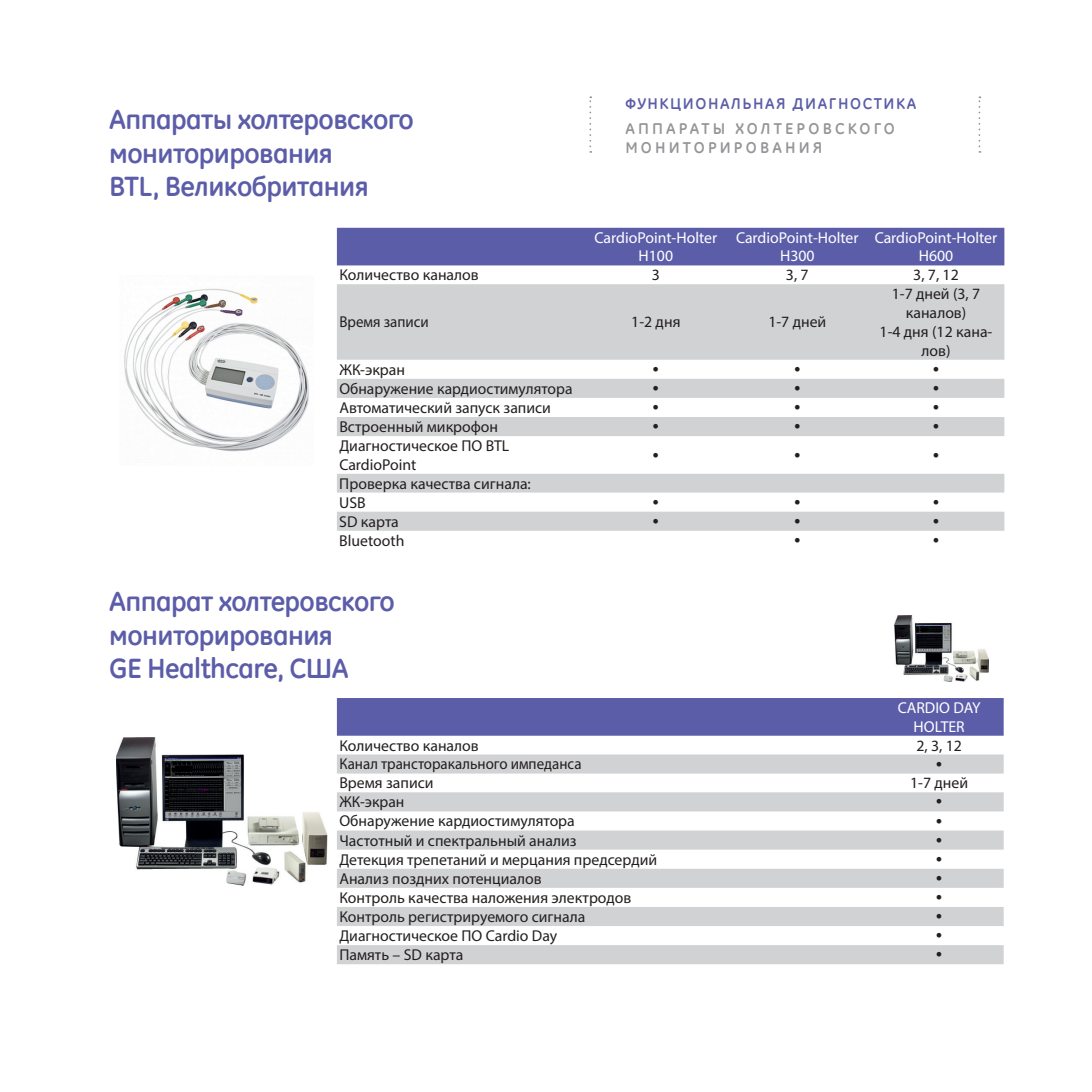
<style>
.page{position:relative;width:1092px;height:1092px;background:#fff}
.page>*{position:absolute;margin:0;border:0;box-sizing:border-box;transform-origin:0 0}
.t1{font:700 28px/33.6px "GE Inspira";letter-spacing:-.02em;color:#5c5da9}
.t2{font:15.75px/18.9px "Myriad Pro";color:#231f20}
.t3{font:15.75px/18.9px "Myriad Pro";color:#fff;text-align:center}
.t4{font:15.75px "Myriad Pro";color:#231f20;scale:.95 1}
.t5{font:700 15.75px/18.9px "GE Inspira";letter-spacing:.2em;color:#939598}
.t6{font:15.75px "Wingdings";color:#231f20}
.t7{font:700 15.75px "GE Inspira";letter-spacing:.1em;color:#5c5da9}
</style>
<div class="page">
<svg style="left:978px;top:96px;width:2px;height:57px"></svg>
<svg style="left:589px;top:96px;width:2px;height:57px"></svg>
<div style="left:337px;top:228px;width:667px;height:37px;background:#5c5da9"></div>
<svg style="left:337px;top:284px;width:667px;height:246px;fill:#d1d2d4"></svg>
<div style="left:337px;top:698px;width:666px;height:37px;background:#5c5da9"></div>
<svg style="left:337px;top:754px;width:666px;height:210px;fill:#d1d2d4"></svg>
<img style="left:894px;top:615px;width:94px;height:66px">
<img style="left:116px;top:737px;width:211px;height:148px">
<img style="left:124px;top:288px;width:185px;height:164px">
<h1 class="t1" style="left:109px;top:102px;width:306px">Аппараты холтеровского мониторирования<br>BTL, Великобритания</h1>
<p class="t7" style="left:625px;top:93px;width:292px">ФУНКЦИОНАЛЬНАЯ ДИАГНОСТИКА</p>
<p class="t5" style="left:625px;top:119px;width:271px">АППАРАТЫ ХОЛТЕРОВСКОГО<br>МОНИТОРИРОВАНИЯ</p>
<p class="t3" style="left:594px;top:227px;width:124px">CardioPoint-Holter<br>H100</p>
<p class="t3" style="left:736px;top:227px;width:124px">CardioPoint-Holter<br>H300</p>
<p class="t3" style="left:874px;top:227px;width:124px">CardioPoint-Holter<br>H600</p>
<p class="t2" style="left:339px;top:265px;width:141px">Количество каналов</p>
<p class="t2" style="left:651px;top:265px;width:10px">3</p>
<p class="t2" style="left:785px;top:265px;width:24px">3, 7</p>
<p class="t2" style="left:913px;top:265px;width:47px">3, 7, 12</p>
<p class="t4" style="left:339px;top:312px;width:96px">Время записи</p>
<p class="t2" style="left:631px;top:312px;width:51px">1-2 дня</p>
<p class="t2" style="left:768px;top:312px;width:59px">1-7 дней</p>
<p class="t2" style="left:879px;top:284px;width:114px;text-align:center">1-7 дней (3, 7 каналов)<br>1-4 дня (12 кана&shy;лов)</p>
<p class="t2" style="left:339px;top:359px;width:67px">ЖК-экран</p>
<p class="t6" style="left:652px;top:360px;width:9px">•</p>
<p class="t6" style="left:793px;top:360px;width:9px">•</p>
<p class="t6" style="left:932px;top:360px;width:9px">•</p>
<p class="t2" style="left:339px;top:379px;width:235px">Обнаружение кардиостимулятора</p>
<p class="t6" style="left:652px;top:380px;width:9px">•</p>
<p class="t6" style="left:793px;top:380px;width:9px">•</p>
<p class="t6" style="left:932px;top:380px;width:9px">•</p>
<p class="t2" style="left:339px;top:398px;width:213px">Автоматический запуск записи</p>
<p class="t6" style="left:652px;top:399px;width:9px">•</p>
<p class="t6" style="left:793px;top:399px;width:9px">•</p>
<p class="t6" style="left:932px;top:399px;width:9px">•</p>
<p class="t2" style="left:339px;top:417px;width:160px">Встроенный микрофон</p>
<p class="t6" style="left:652px;top:418px;width:9px">•</p>
<p class="t6" style="left:793px;top:418px;width:9px">•</p>
<p class="t6" style="left:932px;top:418px;width:9px">•</p>
<p class="t2" style="left:339px;top:436px;width:171px">Диагностическое ПО BTL<br>CardioPoint</p>
<p class="t6" style="left:652px;top:446px;width:9px">•</p>
<p class="t6" style="left:793px;top:446px;width:9px">•</p>
<p class="t6" style="left:932px;top:446px;width:9px">•</p>
<p class="t2" style="left:339px;top:473px;width:193px">Проверка качества сигнала:<br>USB</p>
<p class="t6" style="left:652px;top:493px;width:9px">•</p>
<p class="t6" style="left:793px;top:493px;width:9px">•</p>
<p class="t6" style="left:932px;top:493px;width:9px">•</p>
<p class="t2" style="left:339px;top:511px;width:61px">SD карта</p>
<p class="t6" style="left:652px;top:512px;width:9px">•</p>
<p class="t6" style="left:793px;top:512px;width:9px">•</p>
<p class="t6" style="left:932px;top:512px;width:9px">•</p>
<p class="t2" style="left:339px;top:530px;width:67px">Bluetooth</p>
<p class="t6" style="left:793px;top:531px;width:9px">•</p>
<p class="t6" style="left:932px;top:531px;width:9px">•</p>
<h1 class="t1" style="left:109px;top:584px;width:287px">Аппарат холтеровского мониторирования<br>GE Healthcare, США</h1>
<p class="t3" style="left:897px;top:697px;width:84px">CARDIO DAY<br>HOLTER</p>
<p class="t2" style="left:339px;top:735px;width:141px">Количество каналов</p>
<p class="t2" style="left:916px;top:735px;width:47px">2, 3, 12</p>
<p class="t4" style="left:339px;top:754px;width:256px">Канал трансторакального импеданса</p>
<p class="t6" style="left:935px;top:755px;width:9px">•</p>
<p class="t2" style="left:339px;top:773px;width:96px">Время записи</p>
<p class="t2" style="left:910px;top:773px;width:59px">1-7 дней</p>
<p class="t2" style="left:339px;top:792px;width:67px">ЖК-экран</p>
<p class="t6" style="left:935px;top:793px;width:9px">•</p>
<p class="t2" style="left:339px;top:811px;width:237px">Обнаружение кардиостимулятора</p>
<p class="t6" style="left:935px;top:812px;width:9px">•</p>
<p class="t2" style="left:339px;top:830px;width:239px">Частотный и спектральный анализ</p>
<p class="t6" style="left:935px;top:831px;width:9px">•</p>
<p class="t2" style="left:339px;top:849px;width:319px">Детекция трепетаний и мерцания предсердий</p>
<p class="t6" style="left:935px;top:850px;width:9px">•</p>
<p class="t2" style="left:339px;top:868px;width:204px">Анализ поздних потенциалов</p>
<p class="t6" style="left:935px;top:869px;width:9px">•</p>
<p class="t2" style="left:339px;top:887px;width:293px">Контроль качества наложения электродов</p>
<p class="t6" style="left:935px;top:888px;width:9px">•</p>
<p class="t2" style="left:339px;top:906px;width:247px">Контроль регистрируемого сигнала</p>
<p class="t6" style="left:935px;top:907px;width:9px">•</p>
<p class="t2" style="left:339px;top:925px;width:219px">Диагностическое ПО Cardio Day</p>
<p class="t6" style="left:935px;top:926px;width:9px">•</p>
<p class="t2" style="left:339px;top:945px;width:125px">Память – SD карта</p>
<p class="t6" style="left:935px;top:945px;width:9px">•</p>
</div>
